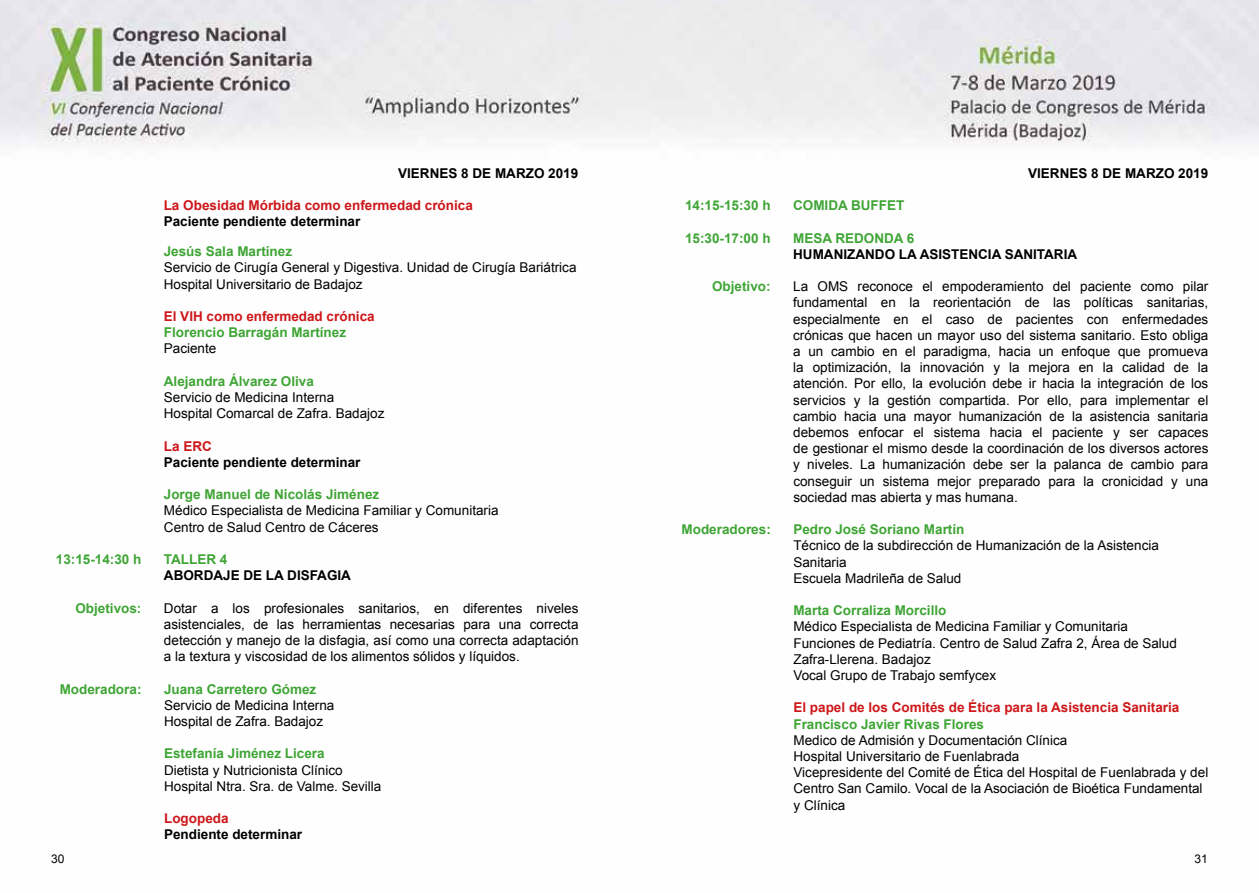
<style>
.page{position:relative;width:1259px;height:893px;background:#fff}
.page>*{position:absolute;margin:0;border:0;box-sizing:border-box;transform-origin:0 0}
.t1{font:13.5px/16.2px "Arial";color:#000}
.t2{font:700 13.5px "Arial";color:#3fa535}
.t3{font:700 13.5px "Arial";color:#000}
.t4{font:700 13.5px "Arial";color:#cd171a}
.t5{font:12px "Arial";color:#000}
</style>
<div class="page">
<img style="left:0;top:0;width:1259px;height:144px">
<p class="t3" style="left:398px;top:164px;width:182px">VIERNES 8 DE MARZO 2019</p>
<p class="t4" style="left:164px;top:197px;width:311px">La Obesidad Mórbida como enfermedad crónica</p>
<p class="t3" style="left:164px;top:213px;width:198px">Paciente pendiente determinar</p>
<p class="t2" style="left:164px;top:242px;width:130px">Jesús Sala Martínez</p>
<p class="t1" style="left:164px;top:260px;width:414px">Servicio de Cirugía General y Digestiva. Unidad de Cirugía Bariátrica<br>Hospital Universitario de Badajoz</p>
<p class="t4" style="left:164px;top:307px;width:212px">El VIH como enfermedad crónica</p>
<p class="t2" style="left:164px;top:323px;width:184px">Florencio Barragán Martínez</p>
<p class="t1" style="left:164px;top:341px;width:54px">Paciente</p>
<p class="t2" style="left:164px;top:372px;width:152px">Alejandra Álvarez Oliva</p>
<p class="t1" style="left:164px;top:389px;width:222px">Servicio de Medicina Interna<br>Hospital Comarcal de Zafra. Badajoz</p>
<p class="t4" style="left:164px;top:437px;width:50px">La ERC</p>
<p class="t3" style="left:164px;top:453px;width:198px">Paciente pendiente determinar</p>
<p class="t2" style="left:164px;top:485px;width:217px">Jorge Manuel de Nicolás Jiménez</p>
<p class="t1" style="left:164px;top:503px;width:336px">Médico Especialista de Medicina Familiar y Comunitaria<br>Centro de Salud Centro de Cáceres</p>
<p class="t2" style="left:56px;top:550px;width:87px">13:15-14:30 h</p>
<p class="t2" style="left:164px;top:550px;width:65px">TALLER 4</p>
<p class="t3" style="left:164px;top:566px;width:189px">ABORDAJE DE LA DISFAGIA</p>
<p class="t2" style="left:75px;top:599px;width:68px">Objetivos:</p>
<p class="t1" style="left:164px;top:600px;width:416px;text-align:justify">Dotar a los profesionales sanitarios, en diferentes niveles asistenciales, de las herramientas necesarias para una correcta detección y manejo de la disfagia, así como una correcta adaptación a la textura y viscosidad de los alimentos sólidos y líquidos.</p>
<p class="t2" style="left:60px;top:680px;width:83px">Moderadora:</p>
<p class="t2" style="left:164px;top:680px;width:154px">Juana Carretero Gómez</p>
<p class="t1" style="left:164px;top:697px;width:172px">Servicio de Medicina Interna<br>Hospital de Zafra. Badajoz</p>
<p class="t2" style="left:164px;top:745px;width:162px">Estefanía Jiménez Licera</p>
<p class="t1" style="left:164px;top:762px;width:219px">Dietista y Nutricionista Clínico<br>Hospital Ntra. Sra. de Valme. Sevilla</p>
<p class="t4" style="left:164px;top:809px;width:66px">Logopeda</p>
<p class="t3" style="left:164px;top:826px;width:140px">Pendiente determinar</p>
<p class="t3" style="left:1028px;top:164px;width:182px">VIERNES 8 DE MARZO 2019</p>
<p class="t2" style="left:685px;top:197px;width:87px">14:15-15:30 h</p>
<p class="t2" style="left:793px;top:197px;width:113px">COMIDA BUFFET</p>
<p class="t2" style="left:685px;top:229px;width:87px">15:30-17:00 h</p>
<p class="t2" style="left:793px;top:229px;width:123px">MESA REDONDA 6</p>
<p class="t3" style="left:793px;top:245px;width:285px">HUMANIZANDO LA ASISTENCIA SANITARIA</p>
<p class="t2" style="left:712px;top:278px;width:60px">Objetivo:</p>
<p class="t1" style="left:793px;top:278px;width:417px;text-align:justify">La OMS reconoce el empoderamiento del paciente como pilar fundamental en la reorientación de las políticas sanitarias, especialmente en el caso de pacientes con enfermedades crónicas que hacen un mayor uso del sistema sanitario. Esto obliga a un cambio en el paradigma, hacia un enfoque que promueva la optimización, la innovación y la mejora en la calidad de la atención. Por ello, la evolución debe ir hacia la integración de los servicios y la gestión compartida. Por ello, para implementar el cambio hacia una mayor humanización de la asistencia sanitaria debemos enfocar el sistema hacia el paciente y ser capaces de gestionar el mismo desde la coordinación de los diversos actores y niveles. La humanización debe ser la palanca de cambio para conseguir un sistema mejor preparado para la cronicidad y una sociedad mas abierta y mas humana.</p>
<p class="t2" style="left:681px;top:521px;width:91px">Moderadores:</p>
<p class="t2" style="left:793px;top:521px;width:173px">Pedro José Soriano Martín</p>
<p class="t1" style="left:793px;top:538px;width:367px">Técnico de la subdirección de Humanización de la Asistencia<br>Sanitaria<br>Escuela Madrileña de Salud</p>
<p class="t2" style="left:793px;top:602px;width:155px">Marta Corraliza Morcillo</p>
<p class="t1" style="left:793px;top:619px;width:385px">Médico Especialista de Medicina Familiar y Comunitaria Funciones de Pediatría. Centro de Salud Zafra 2, Área de Salud Zafra-Llerena. Badajoz<br>Vocal Grupo de Trabajo semfycex</p>
<p class="t4" style="left:793px;top:699px;width:387px">El papel de los Comités de Ética para la Asistencia Sanitaria</p>
<p class="t2" style="left:793px;top:715px;width:192px">Francisco Javier Rivas Flores</p>
<p class="t1" style="left:793px;top:732px;width:416px">Medico de Admisión y Documentación Clínica<br>Hospital Universitario de Fuenlabrada<br>Vicepresidente del Comité de Ética del Hospital de Fuenlabrada y del Centro San Camilo. Vocal de la Asociación de Bioética Fundamental y Clínica</p>
<p class="t5" style="left:51px;top:851px;width:15px">30</p>
<p class="t5" style="left:1194px;top:851px;width:15px">31</p>
</div>
